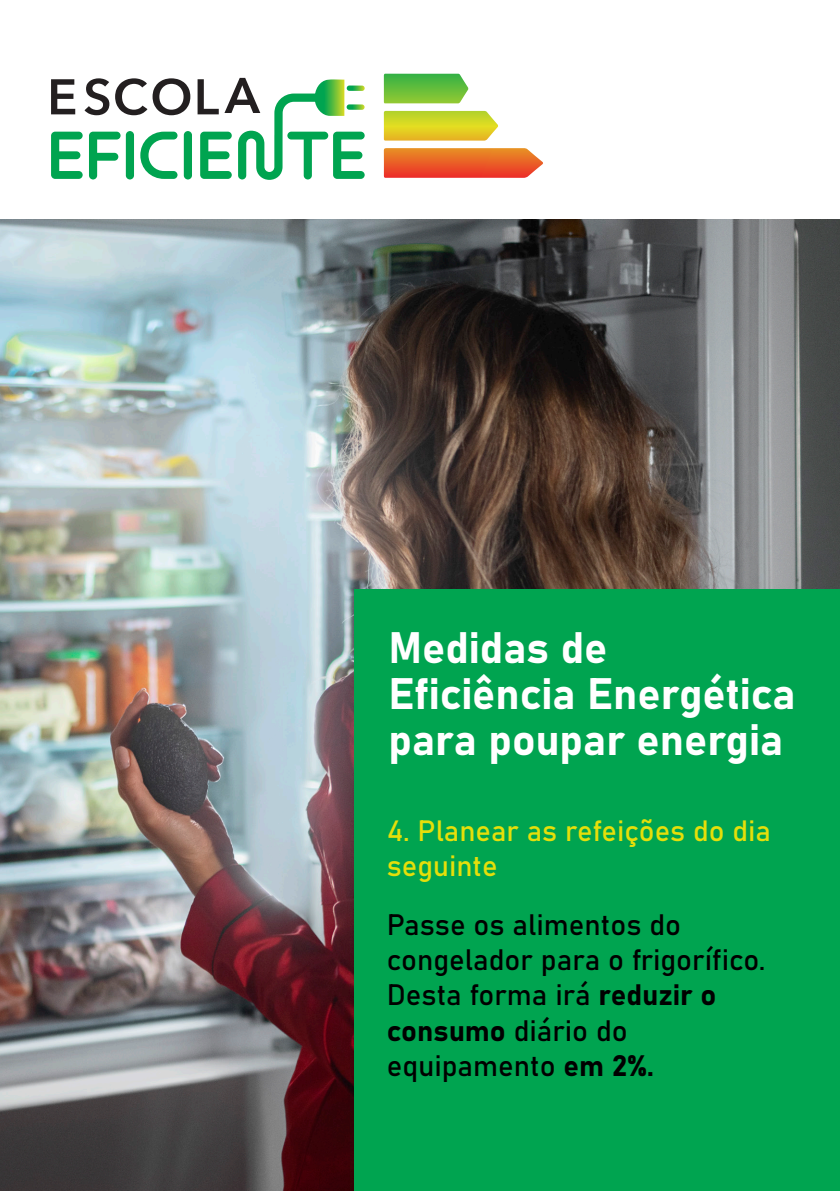
<style>
.page{position:relative;width:840px;height:1191px;background:#fff}
.page>*{position:absolute;margin:0;border:0;box-sizing:border-box;transform-origin:0 0}
.t1{font:43.4px/45.8px "Bahnschrift";color:#fff}
.t2{font:29.2px/35px "Bahnschrift";color:#000}
.t3{font:29px/34.8px "Bahnschrift";color:#e5df0a}
</style>
<div class="page">
<svg style="left:51px;top:79px;width:24px;height:35px"></svg>
<svg style="left:84px;top:78px;width:25px;height:37px"></svg>
<svg style="left:115px;top:78px;width:75px;height:37px"></svg>
<svg style="left:51px;top:132px;width:32px;height:47px"></svg>
<svg style="left:89px;top:132px;width:31px;height:47px"></svg>
<div style="left:126px;top:131px;width:8px;height:48px;background:#00a450;border-radius:4px"></div>
<svg style="left:140px;top:132px;width:37px;height:47px"></svg>
<div style="left:184px;top:131px;width:8px;height:48px;background:#00a450;border-radius:4px"></div>
<svg style="left:383px;top:74px;width:160px;height:104px"></svg>
<svg style="left:197px;top:78px;width:167px;height:102px"></svg>
<img style="left:0;top:219px;width:838px;height:972px">
<div style="left:354px;top:589px;width:485px;height:602px;background:#00a450"></div>
<h1 class="t1" style="left:388px;top:622px;width:408px">Medidas de<br>Eficiência Energética para poupar energia</h1>
<p class="t3" style="left:386px;top:811px;width:385px">4. Planear as refeições do dia seguinte</p>
<p class="t2" style="left:386px;top:905px;width:380px">Passe os alimentos do congelador para o frigorífico.<br>Desta forma irá reduzir o consumo diário do equipamento em 2%.</p>
</div>
